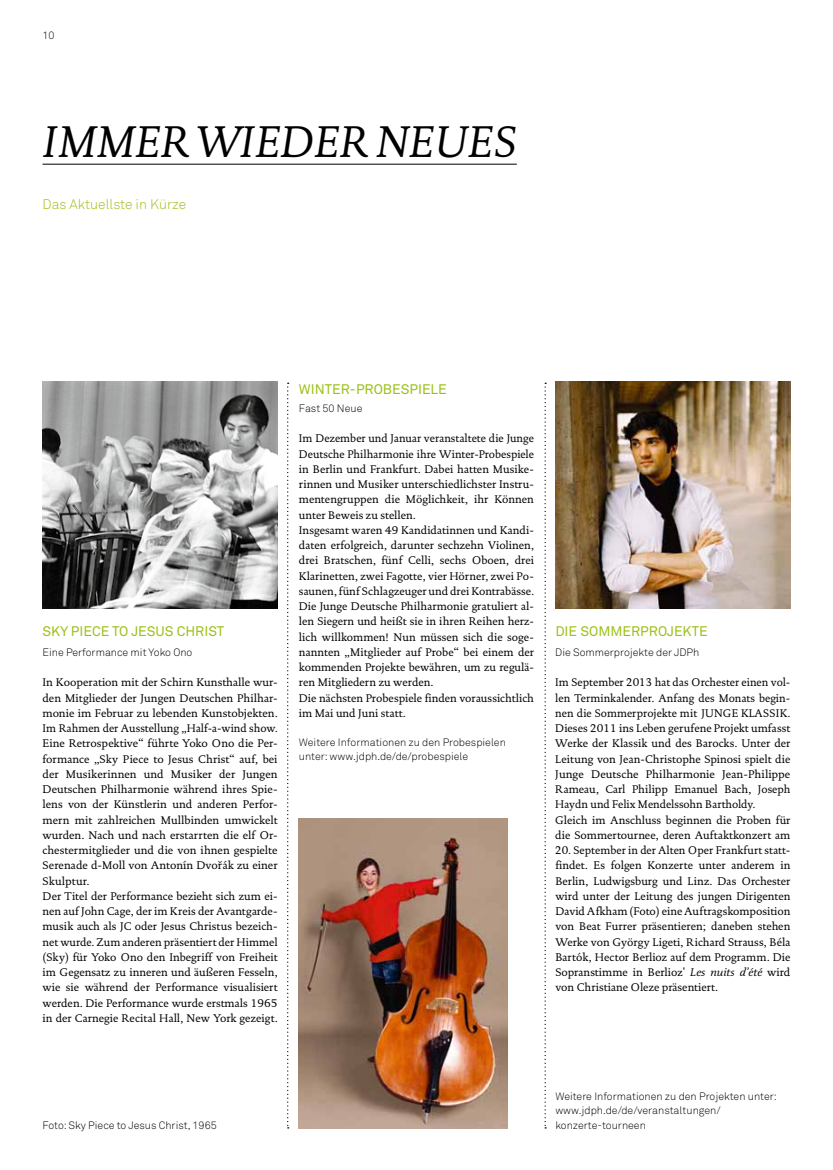
<style>
.page{position:relative;width:833px;height:1170px;background:#fff}
.page>*{position:absolute;margin:0;border:0;box-sizing:border-box;transform-origin:0 0}
.t1{font:italic 45px "DTL Documenta T";letter-spacing:.01em;color:#000;scale:.96 1}
.t2{font:13.75px "Akkurat";color:#9bc017}
.t3{font:300 13.75px "Akkurat";color:#9bc017}
.t4{font:11.25px/15.2px "DTL Documenta T";color:#000}
.t5{font:300 10.62px/14.4px "Akkurat";color:#000}
.s1{font-family:"DTL Documenta TOT";font-style:italic}
</style>
<div class="page">
<img style="left:555px;top:381px;width:235px;height:227px">
<svg style="left:287px;top:382px;width:2px;height:746px"></svg>
<svg style="left:544px;top:382px;width:2px;height:746px"></svg>
<hr style="left:43px;top:164px;width:474px;height:1px;background:#000">
<img style="left:299px;top:818px;width:208px;height:310px">
<img style="left:43px;top:381px;width:235px;height:227px">
<p class="t5" style="left:43px;top:28px;width:14px">10</p>
<h1 class="t1" style="left:43px;top:114px;width:495px">IMMER WIED ER NEUES</h1>
<p class="t3" style="left:43px;top:196px;width:145px">Das Aktuellste in Kürze</p>
<p class="t2" style="left:43px;top:623px;width:50px">SKY PIECE</p>
<p class="t2" style="left:112px;top:623px;width:113px">TO JESUS CHRIST</p>
<p class="t5" style="left:43px;top:644px;width:151px">Eine Performance mit Yoko Ono</p>
<p class="t4" style="left:43px;top:675px;width:237px">In Kooperation mit der Schirn Kunsthalle wur&shy;den Mitglieder der Jungen Deutschen Philhar&shy;monie im Februar zu lebenden Kunstobjekten.<br>Im Rahmen der Ausstellung „Half-a-wind show.<br>Eine Retrospektive“ führte Yoko Ono die Per&shy;formance „Sky Piece to Jesus Christ“ auf, bei der Musikerinnen und Musiker der Jungen Deutschen Philharmonie während ihres Spie&shy;lens von der Künstlerin und anderen Perfor&shy;mern mit zahlreichen Mullbinden umwickelt wurden. Nach und nach erstarrten die elf Or&shy;chestermitglieder und die von ihnen gespielte Serenade d-Moll von Antonín Dvorˇák zu einer Skulptur.<br>Der Titel der Performance bezieht sich zum ei&shy;nen auf John Cage, der im Kreis der Avantgarde&shy;musik auch als JC oder Jesus Christus bezeich&shy;net wurde. Zum anderen präsentiert der Himmel (Sky) für Yoko Ono den Inbegriff von Freiheit im Gegensatz zu inneren und äußeren Fesseln, wie sie während der Performance visualisiert werden. Die Performance wurde erstmals 1965 in der Carnegie Recital Hall, New York gezeigt.</p>
<p class="t2" style="left:299px;top:380px;width:147px">WINTER-PROBESPIELE</p>
<p class="t5" style="left:299px;top:401px;width:65px">Fast 50 Neue</p>
<p class="t4" style="left:299px;top:431px;width:237px">Im Dezember und Januar veranstaltete die Junge Deutsche Philharmonie ihre Winter-Probespiele in Berlin und Frankfurt. Dabei hatten Musike&shy;rinnen und Musiker unterschiedlichster Instru&shy;mentengruppen die Möglichkeit, ihr Können unter Beweis zu stellen.<br>Insgesamt waren 49 Kandidatinnen und Kandi&shy;daten erfolgreich, darunter sechzehn Violinen, drei Bratschen, fünf Celli, sechs Oboen, drei Klarinetten, zwei Fagotte, vier Hörner, zwei Po&shy;saunen, fünf Schlagzeuger und drei Kontrabässe.<br>Die Junge Deutsche Philharmonie gratuliert al&shy;len Siegern und heißt sie in ihren Reihen herz&shy;lich willkommen! Nun müssen sich die soge&shy;nannten „Mitglieder auf Probe“ bei einem der kommenden Projekte bewähren, um zu regulä&shy;ren Mitgliedern zu werden.<br>Die nächsten Probespiele finden voraussichtlich im Mai und Juni statt.</p>
<p class="t5" style="left:299px;top:734px;width:208px">Weitere Informationen zu den Probespielen unter: www.jdph.de/de/probespiele</p>
<p class="t2" style="left:555px;top:623px;width:152px">DIE SOMMERPROJEKTE</p>
<p class="t5" style="left:555px;top:644px;width:145px">Die Sommerprojekte der JDPh</p>
<p class="t4" style="left:555px;top:675px;width:237px">Im September 2013 hat das Orchester einen vol&shy;len Terminkalender. Anfang des Monats begin&shy;nen die Sommerprojekte mit JUNGE KLASSIK.<br>Dieses 2011 ins Leben gerufene Projekt umfasst Werke der Klassik und des Barocks. Unter der Leitung von Jean-Christophe Spinosi spielt die Junge Deutsche Philharmonie Jean-Philippe Rameau, Carl Philipp Emanuel Bach, Joseph Haydn und Felix Mendelssohn Bartholdy.<br>Gleich im Anschluss beginnen die Proben für die Sommertournee, deren Auftaktkonzert am</p>
<p class="t4" style="left:555px;top:842px;width:237px">20. September in der Alten Oper Frankfurt statt&shy;findet. Es folgen Konzerte unter anderem in Berlin, Ludwigsburg und Linz. Das Orchester wird unter der Leitung des jungen Dirigenten David Afkham (Foto) eine Auftragskomposition von Beat Furrer präsentieren; daneben stehen Werke von György Ligeti, Richard Strauss, Béla Bartók, Hector Berlioz auf dem Programm. Die Sopranstimme in Berlioz' <span class="s1">Les nuits d’été</span> wird von Christiane Oleze präsentiert.</p>
<p class="t5" style="left:43px;top:1117px;width:176px">Foto: Sky Piece to Jesus Christ, 1965</p>
<p class="t5" style="left:555px;top:1088px;width:223px">Weitere Informationen zu den Projekten unter: www.jdph.de/de/veranstaltungen/ konzerte-tourneen</p>
</div>
